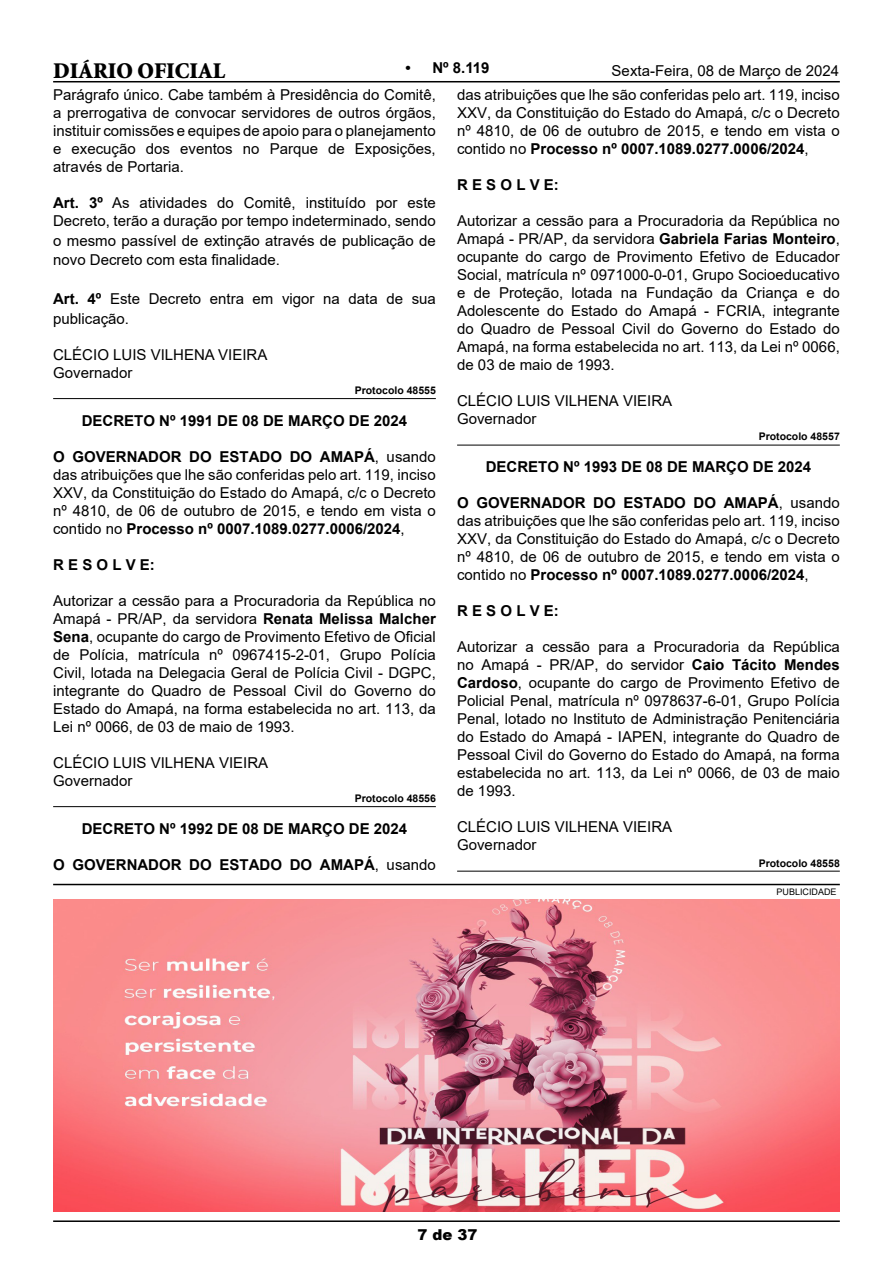
<style>
.page{position:relative;width:893px;height:1263px;background:#fff}
.page>*{position:absolute;margin:0;border:0;box-sizing:border-box;transform-origin:0 0}
.t1{font:900 22.5px "Minion";color:#000}
.t2{font:15px/18px "Arial";color:#000;text-align:justify}
.t3{font:700 15px "Arial";color:#000}
.t4{font:900 15px "Arial";color:#000}
.t5{font:700 10.5px "Arial";color:#000}
.t6{font:9px "Arial";color:#000}
.s1{font-weight:700}
.s2{font-weight:400}
</style>
<div class="page">
<hr style="left:53px;top:81px;width:787px;height:1px;background:#000">
<hr style="left:53px;top:1220px;width:787px;height:2px;background:#000">
<hr style="left:53px;top:398px;width:383px;height:1px;background:#000">
<hr style="left:53px;top:806px;width:383px;height:1px;background:#000">
<hr style="left:457px;top:445px;width:383px;height:1px;background:#000">
<hr style="left:457px;top:871px;width:383px;height:1px;background:#000">
<hr style="left:53px;top:884px;width:787px;height:1px;background:#000">
<img style="left:53px;top:899px;width:787px;height:313px">
<h1 class="t1" style="left:53px;top:59px;width:174px">DIÁRIO OFICIAL</h1>
<p class="t3" style="left:405px;top:58px;width:86px">• Nº 8.119</p>
<p class="t2" style="left:612px;top:62px;width:229px">Sexta-Feira, 08 de Março de 2024</p>
<p class="t2" style="left:53px;top:86px;width:384px">Parágrafo único. Cabe também à Presidência do Comitê, a prerrogativa de convocar servidores de outros órgãos, instituir comissões e equipes de apoio para o planejamento e execução dos eventos no Parque de Exposições, através de Portaria.</p>
<p class="t2" style="left:53px;top:194px;width:384px"><span class="s1">Art. 3º</span> As atividades do Comitê, instituído por este<br>Decreto, terão a duração por tempo indeterminado, sendo</p>
<p class="t2" style="left:53px;top:231px;width:384px;line-height:19.5px">o mesmo passível de extinção através de publicação de novo Decreto com esta finalidade.</p>
<p class="t2" style="left:53px;top:289px;width:384px;line-height:19.5px"><span class="s1">Art. 4º</span> Este Decreto entra em vigor na data de sua publicação.</p>
<p class="t2" style="left:53px;top:345px;width:216px">CLÉCIO LUIS VILHENA VIEIRA<br>Governador</p>
<p class="t5" style="left:355px;top:383px;width:83px">Protocolo 48555</p>
<p class="t3" style="left:82px;top:410px;width:327px">DECRETO Nº 1991 DE 08 DE MARÇO DE 2024</p>
<p class="t2" style="left:53px;top:447px;width:384px"><span class="s1">O GOVERNADOR DO ESTADO DO AMAPÁ</span>, usando das atribuições que lhe são conferidas pelo art. 119, inciso XXV, da Constituição do Estado do Amapá, c/c o Decreto nº 4810, de 06 de outubro de 2015, e tendo em vista o contido no <span class="s1">Processo nº 0007.1089.0277.0006/2024</span>,</p>
<p class="t3" style="left:53px;top:554px;width:103px">R E S O L V E:</p>
<p class="t2" style="left:53px;top:591px;width:384px">Autorizar a cessão para a Procuradoria da República no Amapá - PR/AP, da servidora <span class="s1">Renata Melissa Malcher Sena</span>, ocupante do cargo de Provimento Efetivo de Oficial de Polícia, matrícula nº 0967415-2-01, Grupo Polícia Civil, lotada na Delegacia Geral de Polícia Civil - DGPC, integrante do Quadro de Pessoal Civil do Governo do Estado do Amapá, na forma estabelecida no art. 113, da Lei nº 0066, de 03 de maio de 1993.</p>
<p class="t2" style="left:53px;top:753px;width:217px">CLÉCIO LUIS VILHENA VIEIRA<br>Governador</p>
<p class="t5" style="left:355px;top:791px;width:83px">Protocolo 48556</p>
<p class="t3" style="left:82px;top:818px;width:327px">DECRETO Nº 1992 DE 08 DE MARÇO DE 2024</p>
<p class="t3" style="left:53px;top:854px;width:384px">O GOVERNADOR DO ESTADO DO AMAPÁ<span class="s2">, usando</span></p>
<p class="t2" style="left:457px;top:86px;width:384px">das atribuições que lhe são conferidas pelo art. 119, inciso XXV, da Constituição do Estado do Amapá, c/c o Decreto nº 4810, de 06 de outubro de 2015, e tendo em vista o contido no <span class="s1">Processo nº 0007.1089.0277.0006/2024</span>,</p>
<p class="t3" style="left:457px;top:174px;width:103px">R E S O L V E:</p>
<p class="t2" style="left:457px;top:212px;width:384px">Autorizar a cessão para a Procuradoria da República no Amapá - PR/AP, da servidora <span class="s1">Gabriela Farias Monteiro</span>, ocupante do cargo de Provimento Efetivo de Educador Social, matrícula nº 0971000-0-01, Grupo Socioeducativo e de Proteção, lotada na Fundação da Criança e do Adolescente do Estado do Amapá - FCRIA, integrante do Quadro de Pessoal Civil do Governo do Estado do Amapá, na forma estabelecida no art. 113, da Lei nº 0066, de 03 de maio de 1993.</p>
<p class="t2" style="left:457px;top:392px;width:217px">CLÉCIO LUIS VILHENA VIEIRA<br>Governador</p>
<p class="t5" style="left:759px;top:429px;width:83px">Protocolo 48557</p>
<p class="t3" style="left:486px;top:456px;width:327px">DECRETO Nº 1993 DE 08 DE MARÇO DE 2024</p>
<p class="t2" style="left:457px;top:494px;width:384px"><span class="s1">O GOVERNADOR DO ESTADO DO AMAPÁ</span>, usando das atribuições que lhe são conferidas pelo art. 119, inciso XXV, da Constituição do Estado do Amapá, c/c o Decreto nº 4810, de 06 de outubro de 2015, e tendo em vista o contido no <span class="s1">Processo nº 0007.1089.0277.0006/2024</span>,</p>
<p class="t3" style="left:457px;top:600px;width:103px">R E S O L V E:</p>
<p class="t2" style="left:457px;top:638px;width:384px">Autorizar a cessão para a Procuradoria da República no Amapá - PR/AP, do servidor <span class="s1">Caio Tácito Mendes Cardoso</span>, ocupante do cargo de Provimento Efetivo de Policial Penal, matrícula nº 0978637-6-01, Grupo Polícia Penal, lotado no Instituto de Administração Penitenciária do Estado do Amapá - IAPEN, integrante do Quadro de Pessoal Civil do Governo do Estado do Amapá, na forma estabelecida no art. 113, da Lei nº 0066, de 03 de maio de 1993.</p>
<p class="t2" style="left:457px;top:818px;width:217px">CLÉCIO LUIS VILHENA VIEIRA<br>Governador</p>
<p class="t5" style="left:759px;top:855px;width:83px">Protocolo 48558</p>
<p class="t6" style="left:777px;top:886px;width:62px">PUBLICIDADE</p>
<p class="t4" style="left:418px;top:1223px;width:62px">7 de 37</p>
</div>
